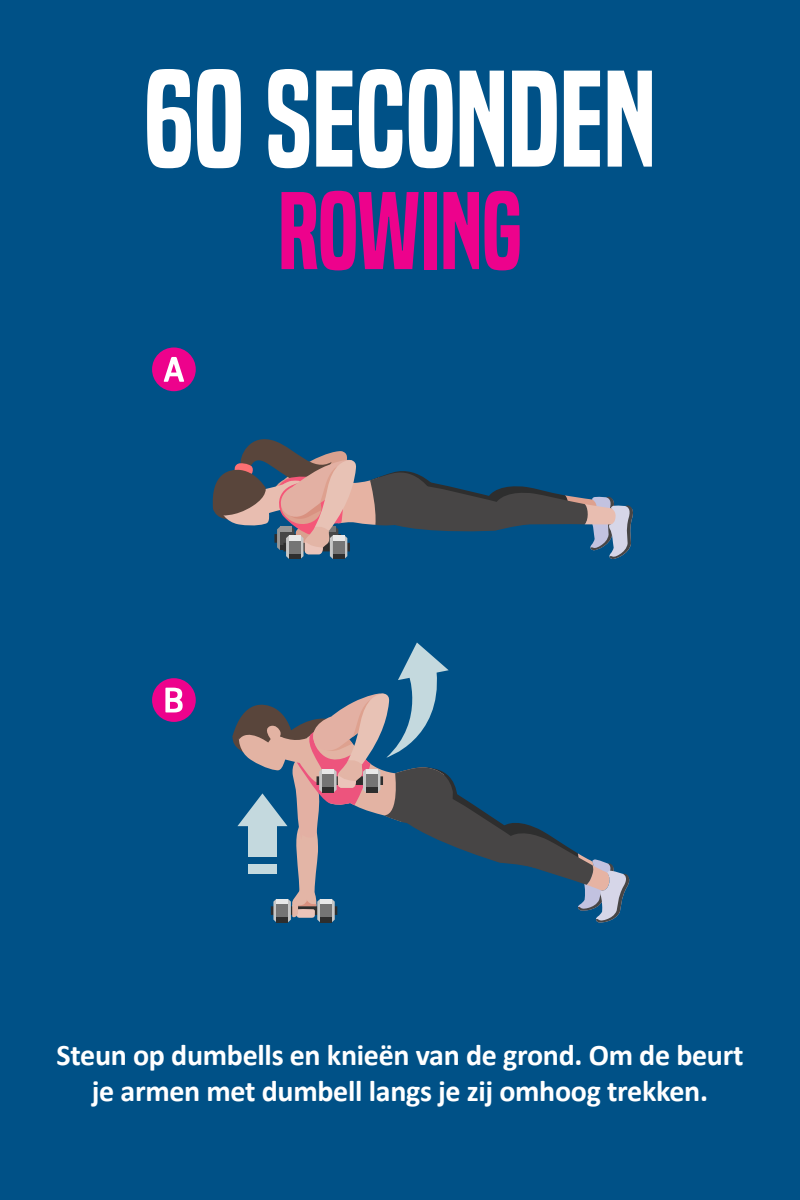
<style>
.page{position:relative;width:800px;height:1200px;background:#005187}
.page>*{position:absolute;margin:0;border:0;box-sizing:border-box;transform-origin:0 0}
.t1{font:126.75px "Built Titling Sb";color:#fff}
.t2{font:101.75px "Built Titling Sb";color:#ed028c}
.t3{font:700 30px/36px "Calibri";letter-spacing:-.01em;color:#fff;text-align:center}
</style>
<div class="page">
<svg style="left:212px;top:439px;width:421px;height:120px"></svg>
<div style="left:152px;top:348px;width:44px;height:43px;background:#ed028c;border-radius:50%"></div>
<svg style="left:164px;top:357px;width:20px;height:25px"></svg>
<div style="left:152px;top:678px;width:44px;height:44px;background:#ed028c;border-radius:50%"></div>
<svg style="left:165px;top:688px;width:18px;height:24px"></svg>
<svg style="left:232px;top:642px;width:398px;height:281px"></svg>
<p class="t1" style="left:144px;top:45px;width:513px">60 SECONDEN</p>
<p class="t2" style="left:278px;top:171px;width:245px">ROWING</p>
<p class="t3" style="left:57px;top:1037px;width:688px">Steun op dumbells en knieën van de grond. Om de beurt je armen met dumbell langs je zij omhoog trekken.</p>
</div>
